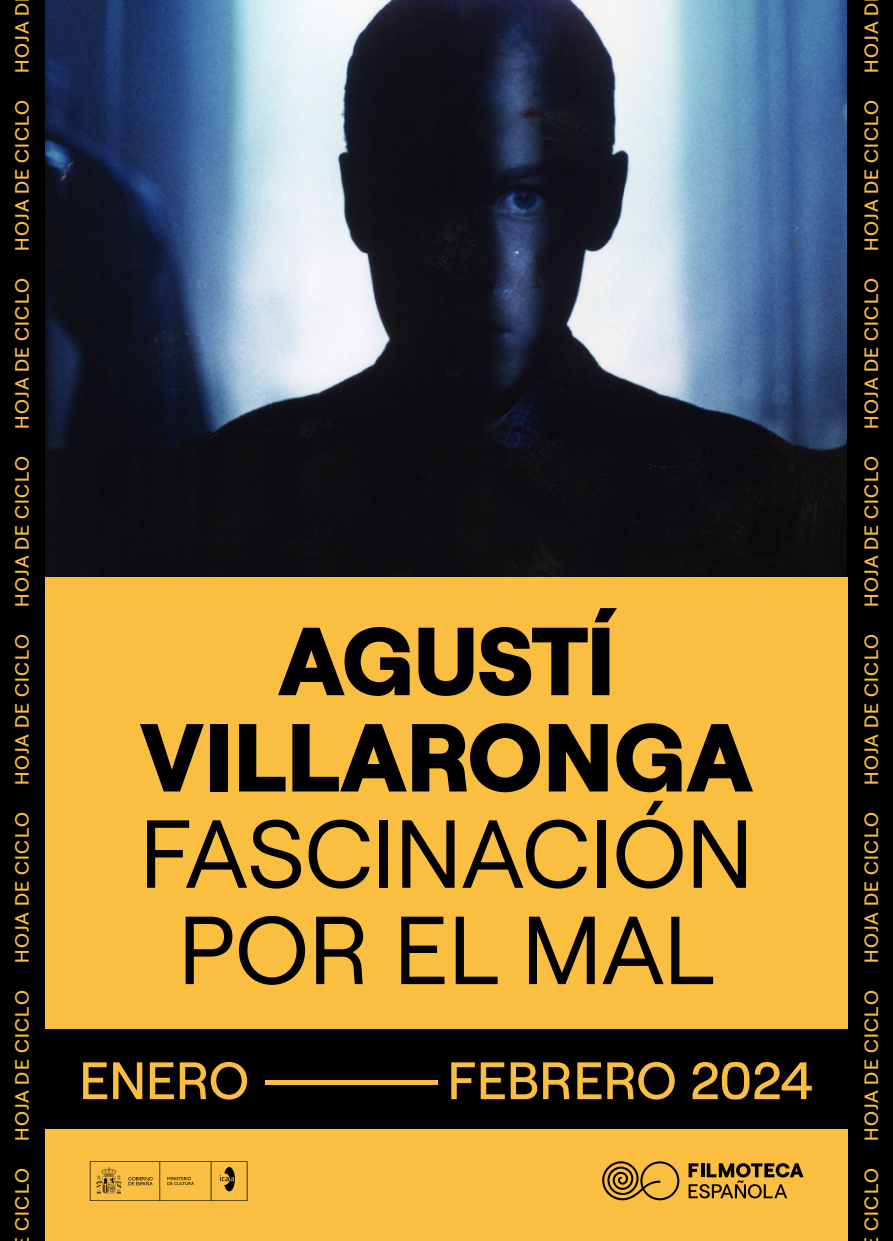
<style>
.page{position:relative;width:893px;height:1241px;background:#fff}
.page>*{position:absolute;margin:0;border:0;box-sizing:border-box;transform-origin:0 0}
.t1{font:96.25px/96.2px "Roobert";color:#000;text-align:center}
.t2{font:500 52.5px "Roobert";color:#fabe41}
.Texto_edicion_revisada_o_actualizacion{font:500 19.25px "Roobert";letter-spacing:.08em;color:#fabe41}
.s1{font-weight:800}
</style>
<div class="page">
<img style="left:45px;top:0;width:803px;height:577px">
<div style="left:848px;top:0;width:45px;height:1240px;background:#000"></div>
<div style="left:45px;top:577px;width:803px;height:519px;background:#fabe41"></div>
<div style="left:45px;top:1114px;width:803px;height:126px;background:#fabe41"></div>
<div style="left:0;top:0;width:45px;height:1240px;background:#000"></div>
<div style="left:45px;top:1029px;width:803px;height:99px;background:#000"></div>
<svg style="left:689px;top:1163px;width:114px;height:35px"></svg>
<svg style="left:602px;top:1161px;width:77px;height:38px"></svg>
<svg style="left:90px;top:1161px;width:157px;height:39px"></svg>
<p class="Texto_edicion_revisada_o_actualizacion" style="left:8px;top:73px;width:71px;rotate:-90deg">HOJA D</p>
<p class="Texto_edicion_revisada_o_actualizacion" style="left:8px;top:250px;width:152px;rotate:-90deg">HOJA DE CICLO</p>
<p class="Texto_edicion_revisada_o_actualizacion" style="left:8px;top:428px;width:152px;rotate:-90deg">HOJA DE CICLO</p>
<p class="Texto_edicion_revisada_o_actualizacion" style="left:8px;top:606px;width:152px;rotate:-90deg">HOJA DE CICLO</p>
<p class="Texto_edicion_revisada_o_actualizacion" style="left:8px;top:784px;width:152px;rotate:-90deg">HOJA DE CICLO</p>
<p class="Texto_edicion_revisada_o_actualizacion" style="left:8px;top:962px;width:152px;rotate:-90deg">HOJA DE CICLO</p>
<p class="Texto_edicion_revisada_o_actualizacion" style="left:8px;top:1140px;width:152px;rotate:-90deg">HOJA DE CICLO</p>
<p class="Texto_edicion_revisada_o_actualizacion" style="left:8px;top:1231px;width:65px;rotate:-90deg">CICLO</p>
<p class="t1" style="left:140px;top:605px;width:615px"><span class="s1">AGUSTÍ<br>VILLARONGA<br></span>FASCINACIÓN<br>POR EL MAL</p>
<p class="t2" style="left:79px;top:1040px;width:736px">ENERO ---------- FEBRERO 2024</p>
<p class="Texto_edicion_revisada_o_actualizacion" style="left:857px;top:73px;width:71px;rotate:-90deg">HOJA D</p>
<p class="Texto_edicion_revisada_o_actualizacion" style="left:857px;top:250px;width:152px;rotate:-90deg">HOJA DE CICLO</p>
<p class="Texto_edicion_revisada_o_actualizacion" style="left:857px;top:428px;width:152px;rotate:-90deg">HOJA DE CICLO</p>
<p class="Texto_edicion_revisada_o_actualizacion" style="left:857px;top:606px;width:152px;rotate:-90deg">HOJA DE CICLO</p>
<p class="Texto_edicion_revisada_o_actualizacion" style="left:857px;top:784px;width:152px;rotate:-90deg">HOJA DE CICLO</p>
<p class="Texto_edicion_revisada_o_actualizacion" style="left:857px;top:962px;width:152px;rotate:-90deg">HOJA DE CICLO</p>
<p class="Texto_edicion_revisada_o_actualizacion" style="left:857px;top:1140px;width:152px;rotate:-90deg">HOJA DE CICLO</p>
<p class="Texto_edicion_revisada_o_actualizacion" style="left:857px;top:1231px;width:65px;rotate:-90deg">CICLO</p>
</div>
